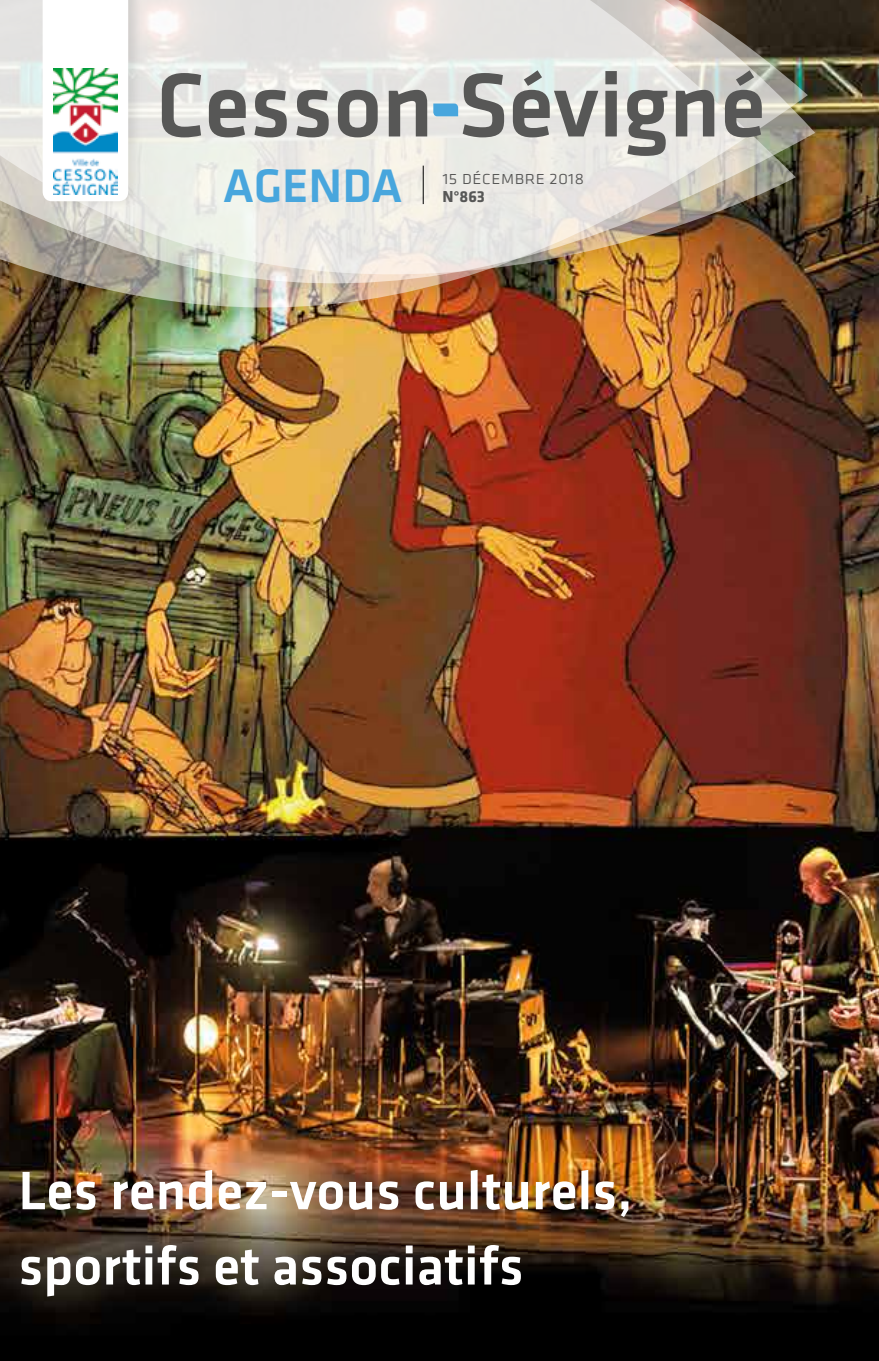
<style>
.page{position:relative;width:879px;height:1361px;background:#fff}
.page>*{position:absolute;margin:0;border:0;box-sizing:border-box;transform-origin:0 0}
.t1{font:500 93.8px "Klavika";color:#575756}
.t2{font:500 56px/75.2px "Klavika";color:#fff}
.t3{font:500 48.8px "Klavika";color:#48a6dd}
.t4{font:19.2px "Klavika Light Caps SC";color:#575756}
.t5{font:700 16.4px "Klavika";color:#575756}
</style>
<div class="page">
<img style="left:0;top:0;width:879px;height:1361px">
<img style="left:0;top:375px;width:796px;height:145px">
<img style="left:0;top:352px;width:808px;height:23px">
<div style="left:0;top:0;width:838px;height:308px;background:#000;opacity:.1"></div>
<img style="left:0;top:0;width:815px;height:352px">
<hr style="left:423px;top:166px;width:1px;height:38px;background:#000">
<svg style="left:433px;top:103px;width:25px;height:13px"></svg>
<div style="left:41px;top:0;width:102px;height:210px;background:#000;opacity:.1"></div>
<svg style="left:43px;top:0;width:85px;height:201px"></svg>
<img style="left:54px;top:69px;width:63px;height:126px">
<h1 class="t1" style="left:156px;top:42px;width:611px">Cesson Sévigné</h1>
<p class="t3" style="left:223px;top:153px;width:181px">AGENDA</p>
<p class="t4" style="left:442px;top:167px;width:143px">15 décembre 2018</p>
<p class="t5" style="left:442px;top:184px;width:44px">N°863</p>
<p class="t2" style="left:18px;top:1151px;width:616px">Les rendez-vous culturels, sportifs et associatifs</p>
</div>
